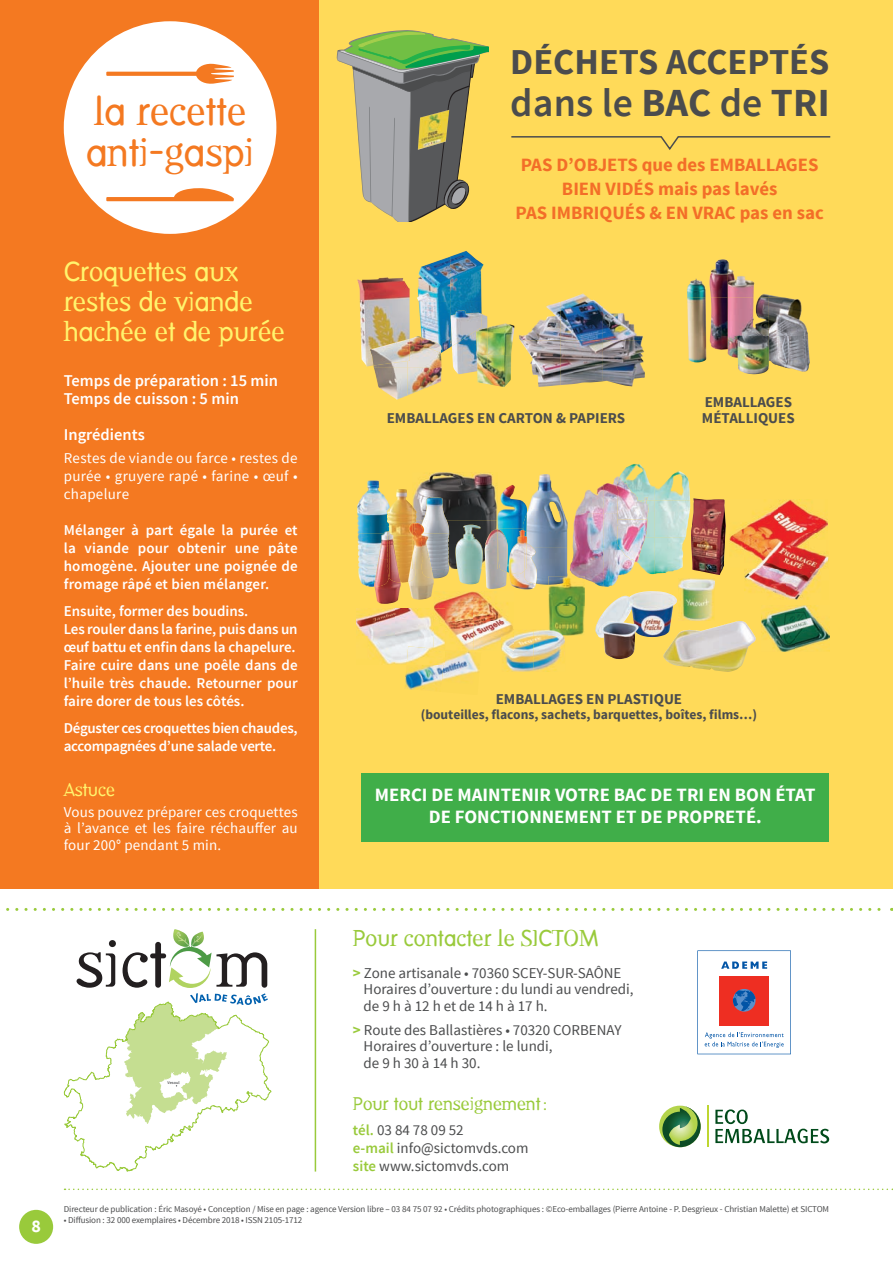
<style>
.page{position:relative;width:893px;height:1263px;background:#fff}
.page>*{position:absolute;margin:0;border:0;box-sizing:border-box;transform-origin:0 0}
.t1{font:600 39.75px "Source Sans Pro";letter-spacing:.005em;color:#4b4c4d}
.t2{font:39px/40.5px "Dead History Roman";color:#f47921}
.t3{font:700 36.3px "Source Sans Pro";color:#4b4c4d}
.t4{font:27px/30px "Dead History Roman";color:#fff46d}
.t5{font:22.5px "Dead History Roman";color:#99ca3b}
.t6{font:700 18.75px/24px "Source Sans Pro";color:#f36e28;text-align:center}
.t7{font:700 18.75px/22.5px "Source Sans Pro";color:#fff;text-align:center}
.t8{font:18px "Dead History Roman";color:#99ca3b}
.t9{font:18px "Dead History Roman";color:#fff46d}
.t10{font:700 18px "Source Sans Pro";color:#fff}
.t11{font:600 16.5px/18px "Source Sans Pro";color:#fff}
.t12{font:600 15px/18px "Source Sans Pro";letter-spacing:-.01em;color:#fff}
.t13{font:15px/16.5px "Source Sans Pro";color:#4b4c4d}
.t14{font:15px/18px "Source Sans Pro";letter-spacing:.01em;color:#fff;text-align:justify}
.t15{font:700 15px/16.5px "Source Sans Pro";color:#4b4c4d}
.t16{font:700 13.5px "Source Sans Pro";color:#4b4c4d}
.t17{font:9px "Source Sans Pro";letter-spacing:-.01em;color:#4b4c4d}
.t18{font:600 4.2px "Source Sans Pro";color:#57585a}
.s1{font-weight:700}
.s2{font-weight:700;color:#99ca3b}
.s3{font-weight:600;color:#99ca3b}
</style>
<div class="page">
<div style="left:319px;top:0;width:574px;height:889px;background:#ffda59"></div>
<div style="left:361px;top:774px;width:468px;height:68px;background:#40ae49"></div>
<svg style="left:6px;top:908px;width:886px;height:3px"></svg>
<svg style="left:65px;top:1188px;width:828px;height:2px"></svg>
<svg style="left:64px;top:929px;width:208px;height:243px"></svg>
<hr style="left:315px;top:929px;width:1px;height:242px;background:#99ca3b">
<svg style="left:697px;top:950px;width:94px;height:104px"></svg>
<hr style="left:707px;top:1106px;width:2px;height:41px;background:#bed630">
<svg style="left:715px;top:1109px;width:114px;height:34px"></svg>
<svg style="left:659px;top:1106px;width:42px;height:41px"></svg>
<svg style="left:662px;top:1106px;width:39px;height:41px"></svg>
<div style="left:0;top:0;width:319px;height:889px;background:#f47921"></div>
<div style="left:64px;top:21px;width:212px;height:213px;background:#fff;border-radius:50%"></div>
<svg style="left:106px;top:63px;width:128px;height:21px"></svg>
<svg style="left:106px;top:188px;width:128px;height:13px"></svg>
<div style="left:19px;top:1210px;width:34px;height:34px;background:#99ca3b;border-radius:50%"></div>
<svg style="left:336px;top:30px;width:153px;height:191px"></svg>
<img style="left:418px;top:110px;width:31px;height:40px">
<svg style="left:511px;top:136px;width:320px;height:14px"></svg>
<img style="left:417px;top:256px;width:33px;height:46px">
<img style="left:450px;top:251px;width:33px;height:96px">
<img style="left:419px;top:302px;width:31px;height:51px">
<img style="left:519px;top:301px;width:42px;height:86px">
<img style="left:561px;top:293px;width:42px;height:92px">
<img style="left:603px;top:307px;width:40px;height:33px">
<img style="left:603px;top:340px;width:42px;height:46px">
<img style="left:687px;top:259px;width:41px;height:103px">
<img style="left:728px;top:262px;width:41px;height:112px">
<img style="left:769px;top:295px;width:17px;height:3px">
<img style="left:769px;top:298px;width:39px;height:38px">
<img style="left:769px;top:336px;width:41px;height:36px">
<img style="left:412px;top:472px;width:85px;height:48px">
<img style="left:416px;top:520px;width:81px;height:49px">
<img style="left:357px;top:480px;width:31px;height:54px">
<img style="left:358px;top:534px;width:20px;height:53px">
<img style="left:655px;top:471px;width:35px;height:66px">
<img style="left:619px;top:464px;width:28px;height:13px">
<img style="left:647px;top:500px;width:8px;height:37px">
<img style="left:637px;top:537px;width:49px;height:37px">
<img style="left:735px;top:500px;width:92px;height:34px">
<img style="left:729px;top:534px;width:49px;height:16px">
<img style="left:778px;top:534px;width:39px;height:6px">
<img style="left:434px;top:591px;width:74px;height:30px">
<img style="left:445px;top:621px;width:68px;height:30px">
<img style="left:405px;top:665px;width:36px;height:25px">
<img style="left:441px;top:651px;width:39px;height:30px">
<img style="left:691px;top:498px;width:35px;height:77px">
<img style="left:669px;top:621px;width:72px;height:26px">
<img style="left:761px;top:605px;width:68px;height:46px">
<img style="left:357px;top:277px;width:53px;height:90px">
<img style="left:373px;top:366px;width:34px;height:34px">
<img style="left:407px;top:336px;width:35px;height:60px">
<img style="left:421px;top:337px;width:20px;height:16px">
<img style="left:370px;top:339px;width:40px;height:27px">
<img style="left:482px;top:314px;width:5px;height:14px">
<img style="left:452px;top:346px;width:25px;height:28px">
<img style="left:451px;top:310px;width:31px;height:36px">
<img style="left:487px;top:323px;width:27px;height:32px">
<img style="left:477px;top:355px;width:34px;height:32px">
<img style="left:476px;top:328px;width:11px;height:43px">
<img style="left:388px;top:489px;width:24px;height:47px">
<img style="left:400px;top:536px;width:8px;height:47px">
<img style="left:412px;top:506px;width:4px;height:17px">
<img style="left:387px;top:507px;width:3px;height:25px">
<img style="left:434px;top:569px;width:15px;height:9px">
<img style="left:421px;top:497px;width:28px;height:72px">
<img style="left:408px;top:569px;width:26px;height:31px">
<img style="left:416px;top:523px;width:6px;height:46px">
<img style="left:408px;top:523px;width:8px;height:59px">
<img style="left:412px;top:523px;width:4px;height:46px">
<svg style="left:421px;top:525px;width:3px;height:10px"></svg>
<svg style="left:422px;top:569px;width:11px;height:9px"></svg>
<img style="left:422px;top:535px;width:10px;height:34px">
<img style="left:374px;top:577px;width:27px;height:27px">
<img style="left:378px;top:531px;width:10px;height:28px">
<img style="left:374px;top:559px;width:15px;height:28px">
<img style="left:388px;top:532px;width:12px;height:50px">
<img style="left:527px;top:474px;width:36px;height:37px">
<img style="left:527px;top:511px;width:41px;height:37px">
<img style="left:537px;top:548px;width:30px;height:37px">
<img style="left:497px;top:485px;width:30px;height:44px">
<img style="left:507px;top:529px;width:16px;height:44px">
<img style="left:523px;top:512px;width:4px;height:19px">
<img style="left:509px;top:574px;width:27px;height:15px">
<img style="left:524px;top:537px;width:13px;height:47px">
<img style="left:509px;top:530px;width:16px;height:44px">
<img style="left:524px;top:531px;width:3px;height:40px">
<img style="left:457px;top:569px;width:24px;height:15px">
<img style="left:455px;top:525px;width:28px;height:44px">
<img style="left:603px;top:476px;width:16px;height:37px">
<img style="left:576px;top:485px;width:27px;height:28px">
<img style="left:573px;top:513px;width:44px;height:37px">
<img style="left:570px;top:550px;width:66px;height:37px">
<img style="left:617px;top:477px;width:32px;height:42px">
<img style="left:617px;top:519px;width:30px;height:43px">
<img style="left:744px;top:540px;width:85px;height:60px">
<img style="left:786px;top:540px;width:41px;height:28px">
<img style="left:357px;top:609px;width:77px;height:56px">
<img style="left:434px;top:609px;width:11px;height:37px">
<img style="left:407px;top:646px;width:38px;height:19px">
<svg style="left:434px;top:649px;width:23px;height:2px"></svg>
<img style="left:595px;top:591px;width:82px;height:47px">
<img style="left:549px;top:576px;width:36px;height:60px">
<img style="left:549px;top:576px;width:18px;height:9px">
<svg style="left:576px;top:576px;width:9px;height:3px"></svg>
<img style="left:679px;top:578px;width:35px;height:43px">
<img style="left:598px;top:621px;width:42px;height:38px">
<img style="left:497px;top:529px;width:1px;height:30px">
<img style="left:485px;top:559px;width:22px;height:30px">
<img style="left:485px;top:529px;width:12px;height:40px">
<img style="left:498px;top:529px;width:10px;height:43px">
<img style="left:502px;top:629px;width:63px;height:43px">
<img style="left:502px;top:629px;width:11px;height:22px">
<img style="left:549px;top:629px;width:16px;height:7px">
<h2 class="t2" style="left:86px;top:89px;width:170px">la recette anti-gaspi</h2>
<h3 class="t4" style="left:64px;top:255px;width:222px">Croquettes aux restes de viande hachée et de purée</h3>
<p class="t11" style="left:64px;top:372px;width:216px">Temps de préparation : 15 min<br>Temps de cuisson : 5 min</p>
<p class="t11" style="left:64px;top:426px;width:83px">Ingrédients</p>
<p class="t14" style="left:64px;top:449px;width:235px">Restes de viande ou farce • restes de purée • gruyere rapé • farine • œuf • chapelure</p>
<p class="t12" style="left:64px;top:521px;width:235px;text-align:justify">Mélanger à part égale la purée et la viande pour obtenir une pâte homogène. Ajouter une poignée de fromage râpé et bien mélanger.</p>
<p class="t12" style="left:64px;top:602px;width:235px">Ensuite, former des boudins.<br>Les rouler dans la farine, puis dans un œuf battu et enfin dans la chapelure.<br>Faire cuire dans une poêle dans de l’huile très chaude. Retourner pour faire dorer de tous les côtés.</p>
<p class="t12" style="left:64px;top:719px;width:235px">Déguster ces croquettes bien chaudes, accompagnées d’une salade verte.</p>
<p class="t9" style="left:64px;top:776px;width:53px">Astuce</p>
<p class="t14" style="left:64px;top:804px;width:235px;line-height:16.5px">Vous pouvez préparer ces croquettes à l’avance et les faire réchauffer au four 200° pendant 5 min.</p>
<h3 class="t3" style="left:510px;top:39px;width:321px">DÉCHETS ACCEPTÉS</h3>
<h1 class="t1" style="left:510px;top:78px;width:321px">dans le <span class="s1">BAC</span> de <span class="s1">TRI</span></h1>
<p class="t6" style="left:516px;top:154px;width:310px">PAS D’OBJETS que des EMBALLAGES<br>BIEN VIDÉS mais pas lavés<br>PAS IMBRIQUÉS &amp; EN VRAC pas en sac</p>
<p class="t15" style="left:387px;top:410px;width:240px">EMBALLAGES EN CARTON &amp; PAPIERS</p>
<p class="t15" style="left:702px;top:394px;width:94px">EMBALLAGES<br>MÉTALLIQUES</p>
<p class="t15" style="left:496px;top:692px;width:188px">EMBALLAGES EN PLASTIQUE</p>
<p class="t16" style="left:421px;top:706px;width:338px">(bouteilles, flacons, sachets, barquettes, boîtes, films…)</p>
<p class="t7" style="left:375px;top:784px;width:442px">MERCI DE MAINTENIR VOTRE BAC DE TRI EN BON ÉTAT<br>DE FONCTIONNEMENT ET DE PROPRETÉ.</p>
<p class="t10" style="left:31px;top:1214px;width:11px">8</p>
<h3 class="t5" style="left:353px;top:922px;width:247px">Pour contacter le SICTOM</h3>
<p class="t13" style="left:364px;top:965px;width:271px;text-indent:-11px"><span class="s2">&gt;</span> Zone artisanale • 70360 SCEY-SUR-SAÔNE<br>Horaires d’ouverture : du lundi au vendredi, de 9 h à 12 h et de 14 h à 17 h.</p>
<p class="t13" style="left:364px;top:1022px;width:259px;text-indent:-11px"><span class="s2">&gt;</span> Route des Ballastières • 70320 CORBENAY<br>Horaires d’ouverture : le lundi,<br>de 9 h 30 à 14 h 30.</p>
<p class="t8" style="left:353px;top:1090px;width:196px">Pour tout renseignement :</p>
<p class="t13" style="left:353px;top:1121px;width:177px;line-height:18px"><span class="s3">tél.</span> 03 84 78 09 52<br><span class="s3">e-mail</span> info@sictomvds.com <span class="s3">site</span> www.sictomvds.com</p>
<p class="t17" style="left:64px;top:1204px;width:767px">Directeur de publication : Éric Masoyé • Conception / Mise en page : agence Version libre – 03 84 75 07 92 • Crédits photographiques : ©Eco-emballages (Pierre Antoine - P. Desgrieux - Christian Malette) et SICTOM</p>
<p class="t17" style="left:64px;top:1214px;width:240px">• Diffusion : 32 000 exemplaires • Décembre 2018 • ISSN 2105-1712</p>
<p class="t18" style="left:168px;top:1079px;width:14px">Vesoul</p>
</div>
